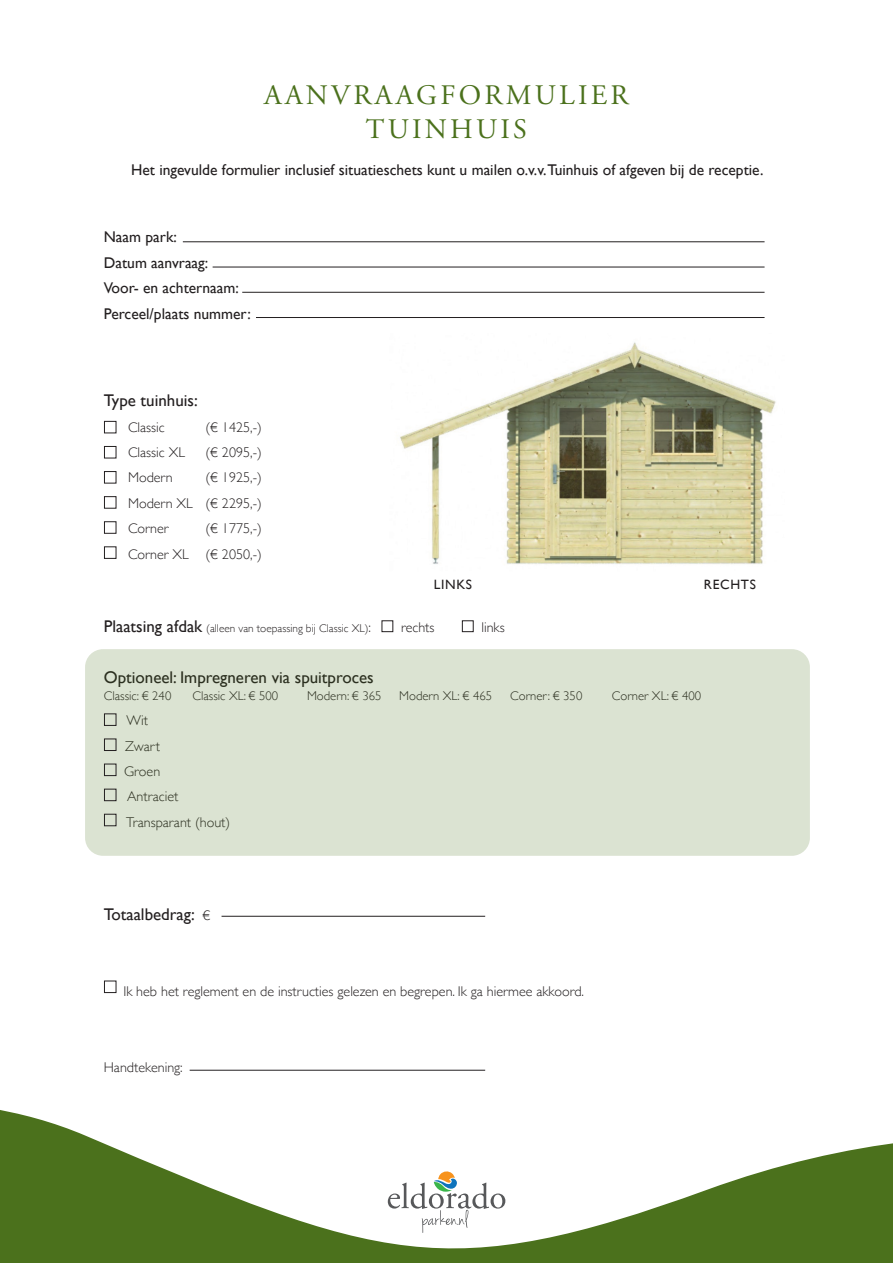
<style>
.page{position:relative;width:893px;height:1263px;background:#fff}
.page>*{position:absolute;margin:0;border:0;box-sizing:border-box;transform-origin:0 0}
.t1{font:28.2px/33.9px "Adobe Garamond Pro";letter-spacing:.115em;color:#4b711c;text-align:center}
.t2{font:16.95px "Gill Sans";color:#231f20}
.t3{font:15.45px/25.3px "Gill Sans";color:#231f20}
.t4{font:300 14.1px/25.3px "Gill Sans";color:#231f20;text-align:justify}
.t5{font:13.5px "Gill Sans";letter-spacing:.05em;color:#231f20}
.t6{font:300 12.75px "Gill Sans";color:#231f20}
.t7{font:300 11.25px "Gill Sans";color:#231f20}
.s1{font-weight:400;font-size:16.95px}
.s2{font-size:14.1px}
.s3{font-weight:300;font-size:14.1px}
</style>
<div class="page">
<svg style="left:0;top:1069px;width:893px;height:194px"></svg>
<div style="left:382px;top:620px;width:11px;height:12px;border:1px solid #231f20"></div>
<div style="left:462px;top:620px;width:12px;height:12px;border:1px solid #231f20"></div>
<div style="left:104px;top:421px;width:12px;height:12px;border:1px solid #231f20"></div>
<div style="left:104px;top:496px;width:12px;height:13px;border:1px solid #231f20"></div>
<div style="left:104px;top:446px;width:12px;height:12px;border:1px solid #231f20"></div>
<div style="left:104px;top:521px;width:12px;height:13px;border:1px solid #231f20"></div>
<div style="left:104px;top:471px;width:12px;height:12px;border:1px solid #231f20"></div>
<div style="left:104px;top:546px;width:12px;height:13px;border:1px solid #231f20"></div>
<hr style="left:213px;top:267px;width:552px;height:1px;background:#231f20">
<hr style="left:183px;top:242px;width:582px;height:1px;background:#231f20">
<hr style="left:242px;top:292px;width:523px;height:1px;background:#231f20">
<hr style="left:256px;top:317px;width:509px;height:1px;background:#231f20">
<hr style="left:222px;top:916px;width:263px;height:1px;background:#231f20">
<hr style="left:190px;top:1070px;width:295px;height:1px;background:#231f20">
<img style="left:400px;top:342px;width:376px;height:222px">
<svg style="left:388px;top:1171px;width:117px;height:62px"></svg>
<div style="left:85px;top:649px;width:725px;height:207px;background:#dbe3d2;border-radius:18px"></div>
<div style="left:104px;top:713px;width:12px;height:13px;border:1px solid #231f20"></div>
<div style="left:104px;top:789px;width:12px;height:12px;border:1px solid #231f20"></div>
<div style="left:104px;top:738px;width:12px;height:13px;border:1px solid #231f20"></div>
<div style="left:104px;top:764px;width:12px;height:12px;border:1px solid #231f20"></div>
<div style="left:104px;top:814px;width:12px;height:12px;border:1px solid #231f20"></div>
<div style="left:104px;top:981px;width:12px;height:12px;border:1px solid #231f20"></div>
<h1 class="t1" style="left:264px;top:79px;width:366px">AANVRAAGFORMULIER<br>TUINHUIS</h1>
<p class="t3" style="left:131px;top:157px;width:634px">Het ingevulde formulier inclusief situatieschets kunt u mailen o.v.v.Tuinhuis of afgeven bij de receptie.</p>
<p class="t3" style="left:104px;top:224px;width:148px">Naam park:<br>Datum aanvraag:<br>Voor- en achternaam:<br>Perceel/plaats nummer:</p>
<p class="t2" style="left:104px;top:390px;width:95px">Type tuinhuis:</p>
<p class="t4" style="left:128px;top:414px;width:38px">Classic</p>
<p class="t4" style="left:205px;top:414px;width:58px">(€ 1425,-)</p>
<p class="t4" style="left:128px;top:439px;width:59px">Classic XL</p>
<p class="t4" style="left:205px;top:439px;width:58px">(€ 2095,-)</p>
<p class="t4" style="left:128px;top:464px;width:46px">Modern</p>
<p class="t4" style="left:128px;top:464px;width:135px;text-indent:77px">(€ 1925,-)<br>Modern XL (€ 2295,-)<br>Corner</p>
<p class="t4" style="left:128px;top:515px;width:135px;text-align:right">(€ 1775,-)<br>Corner XL (€ 2050,-)</p>
<p class="t5" style="left:434px;top:576px;width:40px">LINKS</p>
<p class="t5" style="left:704px;top:576px;width:54px">RECHTS</p>
<p class="t7" style="left:104px;top:619px;width:269px"><span class="s1">Plaatsing afdak</span> (alleen van toepassing bij Classic XL)<span class="s2">:</span></p>
<p class="t4" style="left:401px;top:614px;width:35px">rechts</p>
<p class="t4" style="left:481px;top:614px;width:25px">links</p>
<p class="t2" style="left:104px;top:667px;width:271px">Optioneel: Impregneren via spuitproces</p>
<p class="t6" style="left:104px;top:685px;width:69px">Classic: € 240</p>
<p class="t6" style="left:193px;top:685px;width:87px">Classic XL: € 500</p>
<p class="t6" style="left:307px;top:685px;width:76px">Modern: € 365</p>
<p class="t6" style="left:399px;top:685px;width:94px">Modern XL: € 465</p>
<p class="t6" style="left:510px;top:685px;width:74px">Corner: € 350</p>
<p class="t6" style="left:612px;top:685px;width:91px">Corner XL: € 400</p>
<p class="t4" style="left:124px;top:707px;width:108px;text-align:left">Wit<br>Zwart<br>Groen<br>Antraciet<br>Transparant (hout)</p>
<p class="t2" style="left:104px;top:904px;width:108px">Totaalbedrag: <span class="s3">€</span></p>
<p class="t4" style="left:123px;top:978px;width:462px">Ik heb het reglement en de instructies gelezen en begrepen. Ik ga hiermee akkoord.</p>
<p class="t4" style="left:104px;top:1054px;width:80px">Handtekening:</p>
</div>
